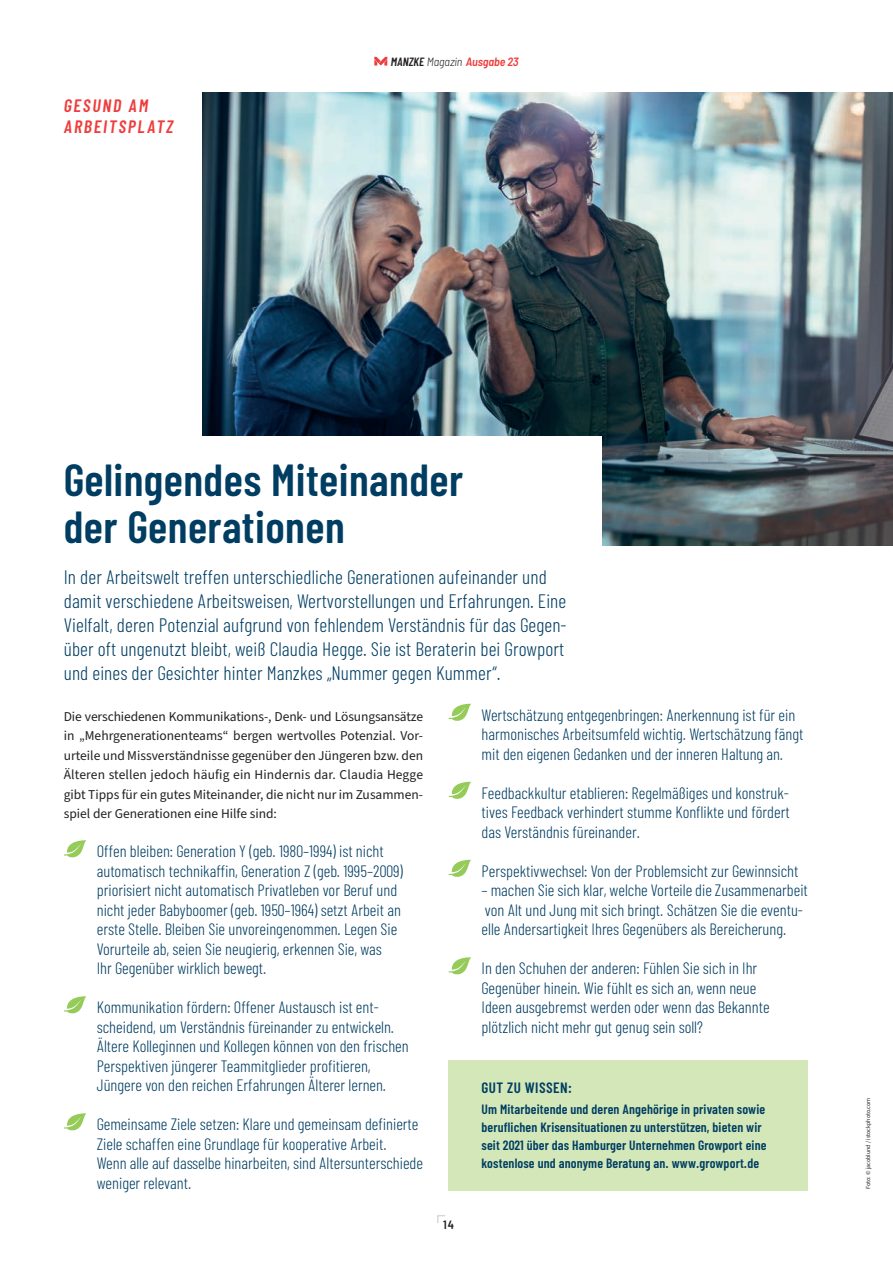
<style>
.page{position:relative;width:893px;height:1263px;background:#fff}
.page>*{position:absolute;margin:0;border:0;box-sizing:border-box;transform-origin:0 0}
.t1{font:600 45px "Barlow Condensed";letter-spacing:.01em;color:#003d62}
.t2{font:300 19.5px/24px "Barlow Condensed";letter-spacing:.005em;color:#003d62}
.t3{font:italic 600 18px "Barlow Condensed";letter-spacing:.1em;color:#ee3d3c}
.t4{font:300 16.5px "Barlow Condensed";color:#003d62}
.t5{font:600 15px "Barlow Condensed";letter-spacing:.03em;color:#003d62}
.t6{font:13.5px/19.5px "Source Sans Pro";color:#231f20;text-align:justify}
.t7{font:600 13.5px/18px "Barlow Condensed";letter-spacing:.01em;color:#003d62}
.t8{font:italic 600 semi-condensed 12px "Barlow";letter-spacing:-.01em;color:#ee3d3c}
.t9{font:600 semi-condensed 12px "Barlow";color:#231f20}
.t10{font:6px "Source Sans Pro";color:#231f20}
.s1{font-family:"Barlow Condensed";font-stretch:normal;color:#231f20}
.s2{font-weight:300;color:#231f20}
</style>
<div class="page">
<img style="left:203px;top:93px;width:690px;height:452px">
<div style="left:0;top:436px;width:602px;height:265px;background:#fff"></div>
<svg style="left:64px;top:840px;width:22px;height:17px"></svg>
<svg style="left:64px;top:996px;width:22px;height:17px"></svg>
<svg style="left:64px;top:1113px;width:22px;height:17px"></svg>
<svg style="left:449px;top:704px;width:22px;height:17px"></svg>
<svg style="left:449px;top:782px;width:22px;height:17px"></svg>
<svg style="left:449px;top:860px;width:22px;height:17px"></svg>
<svg style="left:449px;top:957px;width:22px;height:17px"></svg>
<svg style="left:437px;top:1215px;width:8px;height:8px"></svg>
<svg style="left:374px;top:57px;width:13px;height:9px"></svg>
<div style="left:449px;top:1060px;width:359px;height:131px;background:#d3e7b9"></div>
<p class="t3" style="left:64px;top:94px;width:86px">GESUND AM</p>
<p class="t3" style="left:64px;top:115px;width:111px">ARBEITSPLATZ</p>
<p class="t8" style="left:391px;top:54px;width:129px"><span class="s1">MANZKE</span> <span class="s2">Magazin</span> Ausgabe 23</p>
<p class="t1" style="left:64px;top:452px;width:401px">Gelingendes Miteinander</p>
<p class="t1" style="left:64px;top:499px;width:283px">der Generationen</p>
<p class="t2" style="left:64px;top:565px;width:504px">In der Arbeitswelt treffen unterschiedliche Generationen aufeinander und damit verschiedene Arbeitsweisen, Wertvorstellungen und Erfahrungen. Eine Vielfalt, deren Potenzial aufgrund von fehlendem Verständnis für das Gegen&shy;über oft ungenutzt bleibt, weiß Claudia Hegge. Sie ist Beraterin bei Growport und eines der Gesichter hinter Manzkes „Nummer gegen Kummer“.</p>
<p class="t6" style="left:64px;top:707px;width:361px">Die verschiedenen Kommunikations-, Denk- und Lösungsansätze in „Mehrgenerationenteams“ bergen wertvolles Potenzial. Vor&shy;urteile und Missverständnisse gegenüber den Jüngeren bzw. den Älteren stellen jedoch häufig ein Hindernis dar. Claudia Hegge gibt Tipps für ein gutes Miteinander, die nicht nur im Zusammen&shy;spiel der Generationen eine Hilfe sind:</p>
<p class="t4" style="left:97px;top:841px;width:288px">Offen bleiben: Generation Y (geb. 1980–1994) ist nicht</p>
<p class="t4" style="left:97px;top:861px;width:308px">automatisch technikaffin, Generation Z (geb. 1995–2009)</p>
<p class="t4" style="left:97px;top:880px;width:302px">priorisiert nicht automatisch Privatleben vor Beruf und</p>
<p class="t4" style="left:97px;top:900px;width:306px">nicht jeder Babyboomer (geb. 1950–1964) setzt Arbeit an</p>
<p class="t4" style="left:97px;top:919px;width:302px">erste Stelle. Bleiben Sie unvoreingenommen. Legen Sie</p>
<p class="t4" style="left:97px;top:939px;width:287px">Vorurteile ab, seien Sie neugierig, erkennen Sie, was</p>
<p class="t4" style="left:97px;top:958px;width:171px">Ihr Gegenüber wirklich bewegt.</p>
<p class="t4" style="left:97px;top:997px;width:284px">Kommunikation fördern: Offener Austausch ist ent-</p>
<p class="t4" style="left:97px;top:1017px;width:299px">scheidend, um Verständnis füreinander zu entwickeln.</p>
<p class="t4" style="left:97px;top:1036px;width:313px">Ältere Kolleginnen und Kollegen können von den frischen</p>
<p class="t4" style="left:97px;top:1056px;width:275px">Perspektiven jüngerer Teammitglieder profitieren,</p>
<p class="t4" style="left:97px;top:1075px;width:291px">Jüngere von den reichen Erfahrungen Älterer lernen.</p>
<p class="t4" style="left:97px;top:1114px;width:323px">Gemeinsame Ziele setzen: Klare und gemeinsam definierte</p>
<p class="t4" style="left:97px;top:1134px;width:291px">Ziele schaffen eine Grundlage für kooperative Arbeit.</p>
<p class="t4" style="left:97px;top:1153px;width:328px">Wenn alle auf dasselbe hinarbeiten, sind Altersunterschiede</p>
<p class="t4" style="left:97px;top:1173px;width:96px">weniger relevant.</p>
<p class="t4" style="left:482px;top:705px;width:315px">Wertschätzung entgegenbringen: Anerkennung ist für ein</p>
<p class="t4" style="left:482px;top:724px;width:323px">harmonisches Arbeitsumfeld wichtig. Wertschätzung fängt</p>
<p class="t4" style="left:482px;top:744px;width:303px">mit den eigenen Gedanken und der inneren Haltung an.</p>
<p class="t4" style="left:482px;top:783px;width:309px">Feedbackkultur etablieren: Regelmäßiges und konstruk-</p>
<p class="t4" style="left:482px;top:802px;width:310px">tives Feedback verhindert stumme Konflikte und fördert</p>
<p class="t4" style="left:482px;top:822px;width:160px">das Verständnis füreinander.</p>
<p class="t4" style="left:482px;top:861px;width:318px">Perspektivwechsel: Von der Problemsicht zur Gewinnsicht</p>
<p class="t4" style="left:482px;top:880px;width:328px">– machen Sie sich klar, welche Vorteile die Zusammenarbeit</p>
<p class="t4" style="left:485px;top:900px;width:320px">von Alt und Jung mit sich bringt. Schätzen Sie die eventu-</p>
<p class="t4" style="left:482px;top:919px;width:306px">elle Andersartigkeit Ihres Gegenübers als Bereicherung.</p>
<p class="t4" style="left:482px;top:958px;width:277px">In den Schuhen der anderen: Fühlen Sie sich in Ihr</p>
<p class="t4" style="left:482px;top:978px;width:276px">Gegenüber hinein. Wie fühlt es sich an, wenn neue</p>
<p class="t4" style="left:482px;top:997px;width:289px">Ideen ausgebremst werden oder wenn das Bekannte</p>
<p class="t4" style="left:482px;top:1017px;width:223px">plötzlich nicht mehr gut genug sein soll?</p>
<p class="t5" style="left:482px;top:1078px;width:92px">GUT ZU WISSEN:</p>
<p class="t7" style="left:482px;top:1099px;width:286px">Um Mitarbeitende und deren Angehörige in privaten sowie beruflichen Krisensituationen zu unterstützen, bieten wir seit 2021 über das Hamburger Unternehmen Growport eine kostenlose und anonyme Beratung an. www.growport.de</p>
<p class="t9" style="left:443px;top:1217px;width:12px">14</p>
<p class="t10" style="left:864px;top:1189px;width:93px;rotate:-90deg">Foto: © jacoblund / istockphoto.com</p>
</div>
